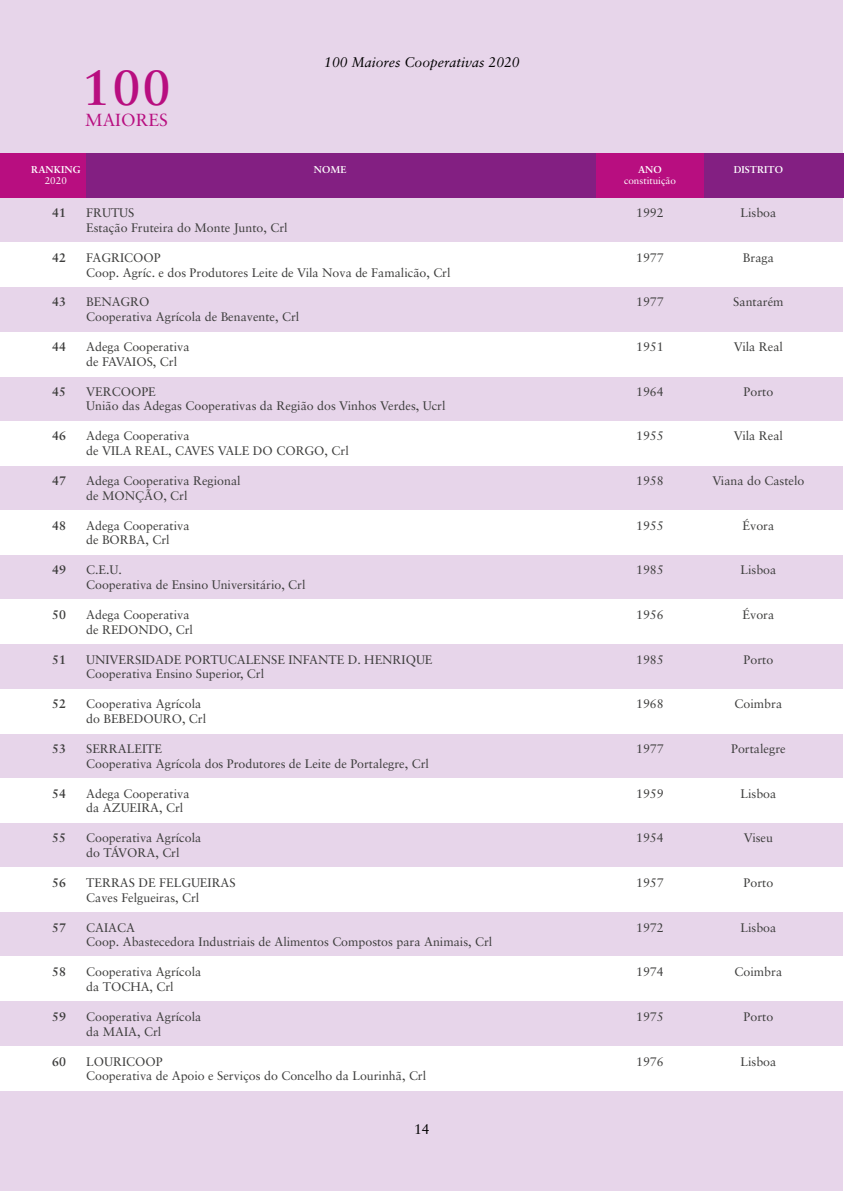
<style>
.page{position:relative;width:844px;height:1191px;background:#fff}
.page>*{position:absolute;margin:0;border:0;box-sizing:border-box;transform-origin:0 0}
.t1{font:700 49.52px "Sabon LT Pro";color:#b80e80}
.t2{font:17.5px "Sabon LT Pro";color:#b80e80}
.t3{font:italic 14px "Sabon LT Pro";color:#000}
.t4{font:14px "Sabon LT Pro";color:#000}
.t5{font:12.42px/14.9px "Sabon LT Pro";color:#3c3c3b}
.t6{font:700 12.42px "Sabon LT Pro";color:#3c3c3b}
.t7{font:700 9.97px "Sabon LT Pro";color:#fff}
.t8{font:9.97px "Sabon LT Pro";color:#fff}
</style>
<div class="page">
<div style="left:0;top:0;width:842px;height:1191px;background:#e7d5ea"></div>
<div style="left:0;top:332px;width:843px;height:44px;background:#fff"></div>
<div style="left:0;top:421px;width:843px;height:44px;background:#fff"></div>
<div style="left:0;top:510px;width:843px;height:45px;background:#fff"></div>
<div style="left:0;top:599px;width:843px;height:45px;background:#fff"></div>
<div style="left:0;top:689px;width:843px;height:44px;background:#fff"></div>
<div style="left:0;top:778px;width:843px;height:44px;background:#fff"></div>
<div style="left:0;top:867px;width:843px;height:45px;background:#fff"></div>
<div style="left:0;top:956px;width:843px;height:45px;background:#fff"></div>
<div style="left:0;top:1046px;width:843px;height:44px;background:#fff"></div>
<div style="left:0;top:242px;width:843px;height:45px;background:#fff"></div>
<div style="left:704px;top:153px;width:139px;height:45px;background:#831f82"></div>
<div style="left:595px;top:153px;width:109px;height:45px;background:#b80e80"></div>
<div style="left:0;top:153px;width:86px;height:45px;background:#b80e80"></div>
<div style="left:86px;top:153px;width:509px;height:45px;background:#831f82"></div>
<h1 class="t1" style="left:83px;top:57px;width:89px">100</h1>
<h2 class="t2" style="left:85px;top:109px;width:84px">MAIORES</h2>
<p class="t3" style="left:324px;top:53px;width:197px">100 Maiores Cooperativas 2020</p>
<p class="t7" style="left:31px;top:163px;width:51px">RANKING</p>
<p class="t7" style="left:733px;top:163px;width:51px">DISTRITO</p>
<p class="t8" style="left:45px;top:175px;width:24px">2020</p>
<p class="t7" style="left:314px;top:163px;width:34px">NOME</p>
<p class="t7" style="left:638px;top:163px;width:25px">ANO</p>
<p class="t8" style="left:624px;top:175px;width:53px">constituição</p>
<p class="t6" style="left:52px;top:205px;width:15px">41</p>
<p class="t6" style="left:52px;top:249px;width:15px">42</p>
<p class="t6" style="left:52px;top:294px;width:15px">43</p>
<p class="t6" style="left:52px;top:339px;width:15px">44</p>
<p class="t6" style="left:52px;top:383px;width:15px">45</p>
<p class="t6" style="left:52px;top:428px;width:15px">46</p>
<p class="t6" style="left:52px;top:473px;width:15px">47</p>
<p class="t6" style="left:52px;top:517px;width:15px">48</p>
<p class="t6" style="left:52px;top:562px;width:15px">49</p>
<p class="t6" style="left:52px;top:607px;width:15px">50</p>
<p class="t6" style="left:52px;top:651px;width:15px">51</p>
<p class="t6" style="left:52px;top:696px;width:15px">52</p>
<p class="t6" style="left:52px;top:740px;width:15px">53</p>
<p class="t6" style="left:52px;top:785px;width:15px">54</p>
<p class="t6" style="left:52px;top:830px;width:15px">55</p>
<p class="t6" style="left:52px;top:874px;width:15px">56</p>
<p class="t6" style="left:52px;top:919px;width:15px">57</p>
<p class="t6" style="left:52px;top:964px;width:15px">58</p>
<p class="t6" style="left:52px;top:1008px;width:15px">59</p>
<p class="t6" style="left:52px;top:1053px;width:15px">60</p>
<p class="t5" style="left:86px;top:205px;width:203px">FRUTUS<br>Estação Fruteira do Monte Junto, Crl</p>
<p class="t5" style="left:86px;top:249px;width:366px">FAGRICOOP<br>Coop. Agríc. e dos Produtores Leite de Vila Nova de Famalicão, Crl</p>
<p class="t5" style="left:86px;top:294px;width:214px">BENAGRO<br>Cooperativa Agrícola de Benavente, Crl</p>
<p class="t5" style="left:86px;top:339px;width:105px">Adega Cooperativa de FAVAIOS, Crl</p>
<p class="t5" style="left:86px;top:383px;width:361px">VERCOOPE<br>União das Adegas Cooperativas da Região dos Vinhos Verdes, Ucrl</p>
<p class="t5" style="left:86px;top:428px;width:264px">Adega Cooperativa<br>de VILA REAL, CAVES VALE DO CORGO, Crl</p>
<p class="t5" style="left:86px;top:473px;width:156px">Adega Cooperativa Regional de MONÇÃO, Crl</p>
<p class="t5" style="left:86px;top:517px;width:105px">Adega Cooperativa de BORBA, Crl</p>
<p class="t5" style="left:86px;top:562px;width:221px">C.E.U.<br>Cooperativa de Ensino Universitário, Crl</p>
<p class="t5" style="left:86px;top:607px;width:108px">Adega Cooperativa de REDONDO, Crl</p>
<p class="t5" style="left:86px;top:651px;width:348px">UNIVERSIDADE PORTUCALENSE INFANTE D. HENRIQUE<br>Cooperativa Ensino Superior, Crl</p>
<p class="t5" style="left:86px;top:696px;width:121px">Cooperativa Agrícola do BEBEDOURO, Crl</p>
<p class="t5" style="left:86px;top:741px;width:344px">SERRALEITE<br>Cooperativa Agrícola dos Produtores de Leite de Portalegre, Crl</p>
<p class="t5" style="left:86px;top:785px;width:105px">Adega Cooperativa da AZUEIRA, Crl</p>
<p class="t5" style="left:86px;top:830px;width:117px">Cooperativa Agrícola do TÁVORA, Crl</p>
<p class="t5" style="left:86px;top:874px;width:151px">TERRAS DE FELGUEIRAS<br>Caves Felgueiras, Crl</p>
<p class="t5" style="left:86px;top:919px;width:407px">CAIACA<br>Coop. Abastecedora Industriais de Alimentos Compostos para Animais, Crl</p>
<p class="t5" style="left:86px;top:964px;width:117px">Cooperativa Agrícola da TOCHA, Crl</p>
<p class="t5" style="left:86px;top:1008px;width:117px">Cooperativa Agrícola da MAIA, Crl</p>
<p class="t5" style="left:86px;top:1053px;width:341px">LOURICOOP<br>Cooperativa de Apoio e Serviços do Concelho da Lourinhã, Crl</p>
<p class="t4" style="left:414px;top:1120px;width:17px">14</p>
<p class="t5" style="left:636px;top:205px;width:29px">1992</p>
<p class="t5" style="left:636px;top:249px;width:29px">1977</p>
<p class="t5" style="left:636px;top:294px;width:29px">1977</p>
<p class="t5" style="left:636px;top:339px;width:29px">1951</p>
<p class="t5" style="left:636px;top:383px;width:29px">1964</p>
<p class="t5" style="left:636px;top:428px;width:29px">1955</p>
<p class="t5" style="left:636px;top:473px;width:29px">1958</p>
<p class="t5" style="left:636px;top:517px;width:29px">1955</p>
<p class="t5" style="left:636px;top:562px;width:29px">1985</p>
<p class="t5" style="left:636px;top:607px;width:29px">1956</p>
<p class="t5" style="left:636px;top:651px;width:29px">1985</p>
<p class="t5" style="left:636px;top:696px;width:29px">1968</p>
<p class="t5" style="left:636px;top:741px;width:29px">1977</p>
<p class="t5" style="left:636px;top:785px;width:29px">1959</p>
<p class="t5" style="left:636px;top:830px;width:29px">1954</p>
<p class="t5" style="left:636px;top:874px;width:29px">1957</p>
<p class="t5" style="left:636px;top:919px;width:29px">1972</p>
<p class="t5" style="left:636px;top:964px;width:29px">1974</p>
<p class="t5" style="left:636px;top:1008px;width:29px">1975</p>
<p class="t5" style="left:636px;top:1053px;width:29px">1976</p>
<p class="t5" style="left:740px;top:205px;width:37px">Lisboa</p>
<p class="t5" style="left:742px;top:249px;width:33px">Braga</p>
<p class="t5" style="left:733px;top:294px;width:52px">Santarém</p>
<p class="t5" style="left:733px;top:339px;width:51px">Vila Real</p>
<p class="t5" style="left:743px;top:383px;width:31px">Porto</p>
<p class="t5" style="left:733px;top:428px;width:51px">Vila Real</p>
<p class="t5" style="left:712px;top:473px;width:93px">Viana do Castelo</p>
<p class="t5" style="left:742px;top:517px;width:33px">Évora</p>
<p class="t5" style="left:740px;top:562px;width:37px">Lisboa</p>
<p class="t5" style="left:742px;top:607px;width:33px">Évora</p>
<p class="t5" style="left:743px;top:651px;width:31px">Porto</p>
<p class="t5" style="left:734px;top:696px;width:49px">Coimbra</p>
<p class="t5" style="left:731px;top:741px;width:56px">Portalegre</p>
<p class="t5" style="left:740px;top:785px;width:37px">Lisboa</p>
<p class="t5" style="left:743px;top:830px;width:31px">Viseu</p>
<p class="t5" style="left:743px;top:874px;width:31px">Porto</p>
<p class="t5" style="left:740px;top:919px;width:37px">Lisboa</p>
<p class="t5" style="left:734px;top:964px;width:49px">Coimbra</p>
<p class="t5" style="left:743px;top:1008px;width:31px">Porto</p>
<p class="t5" style="left:740px;top:1053px;width:37px">Lisboa</p>
</div>
